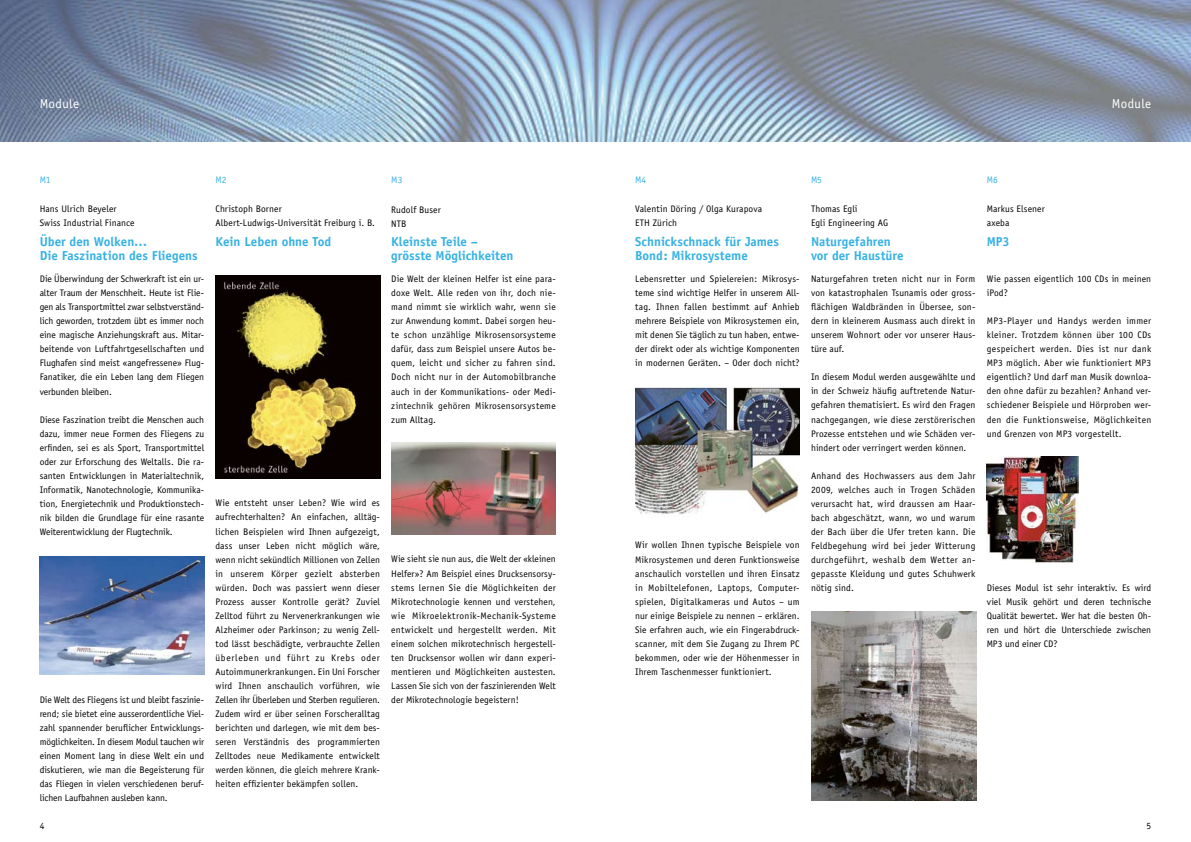
<style>
.page{position:relative;width:1191px;height:842px;background:#fff}
.page>*{position:absolute;margin:0;border:0;box-sizing:border-box;transform-origin:0 0}
.t1{font:700 13px/14px "Officina Sans";color:#36b1e3}
.t2{font:13px "Officina Sans";letter-spacing:.025em;color:#fff}
.t3{font:9.5px/14px "Officina Sans";letter-spacing:.01em;color:#000;text-align:justify}
.t4{font:9.5px "Officina Sans";letter-spacing:-.01em;color:#36b1e3}
</style>
<div class="page">
<img style="left:0;top:0;width:1191px;height:142px">
<img style="left:40px;top:557px;width:164px;height:117px">
<img style="left:215px;top:276px;width:165px;height:203px">
<img style="left:391px;top:442px;width:165px;height:92px">
<img style="left:635px;top:386px;width:164px;height:128px">
<img style="left:811px;top:612px;width:165px;height:188px">
<img style="left:986px;top:457px;width:92px;height:105px">
<h1 class="t2" style="left:40px;top:96px;width:41px">Module</h1>
<p class="t4" style="left:40px;top:174px;width:12px">M1</p>
<p class="t4" style="left:215px;top:174px;width:13px">M2</p>
<p class="t4" style="left:391px;top:174px;width:13px">M3</p>
<p class="t3" style="left:391px;top:202px;width:51px">Rudolf Buser<br>NTB</p>
<h1 class="t1" style="left:391px;top:235px;width:124px">Kleinste Teile – grösste Möglichkeiten</h1>
<p class="t3" style="left:391px;top:272px;width:166px">Die Welt der kleinen Helfer ist eine para&shy;doxe Welt. Alle reden von ihr, doch nie&shy;mand nimmt sie wirklich wahr, wenn sie zur Anwendung kommt. Dabei sorgen heu&shy;te schon unzählige Mikrosensorsysteme dafür, dass zum Beispiel unsere Autos be&shy;quem, leicht und sicher zu fahren sind.<br>Doch nicht nur in der Automobilbranche auch in der Kommunikations- oder Medi&shy;zintechnik gehören Mikrosensorsysteme zum Alltag.</p>
<p class="t3" style="left:40px;top:202px;width:96px">Hans Ulrich Beyeler<br>Swiss Industrial Finance</p>
<h1 class="t1" style="left:40px;top:235px;width:159px">Über den Wolken…<br>Die Faszination des Fliegens</h1>
<p class="t3" style="left:40px;top:272px;width:166px">Die Überwindung der Schwerkraft ist ein ur&shy;alter Traum der Menschheit. Heute ist Flie&shy;gen als Transportmittel zwar selbstverständ&shy;lich geworden, trotzdem übt es immer noch eine magische Anziehungskraft aus. Mitar&shy;beitende von Luftfahrtgesellschaften und Flughafen sind meist «angefressene» Flug-Fanatiker, die ein Leben lang dem Fliegen verbunden bleiben.</p>
<p class="t3" style="left:40px;top:412px;width:166px">Diese Faszination treibt die Menschen auch dazu, immer neue Formen des Fliegens zu erfinden, sei es als Sport, Transportmittel oder zur Erforschung des Weltalls. Die ra&shy;santen Entwicklungen in Materialtechnik, Informatik, Nanotechnologie, Kommunika&shy;tion, Energietechnik und Produktionstech&shy;nik bilden die Grundlage für eine rasante Weiterentwicklung der Flugtechnik.</p>
<p class="t3" style="left:215px;top:202px;width:161px">Christoph Borner<br>Albert-Ludwigs-Universität Freiburg i. B.</p>
<h1 class="t1" style="left:215px;top:235px;width:117px">Kein Leben ohne Tod</h1>
<p class="t3" style="left:215px;top:496px;width:166px">Wie entsteht unser Leben? Wie wird es aufrechterhalten? An einfachen, alltäg&shy;lichen Beispielen wird Ihnen aufgezeigt, dass unser Leben nicht möglich wäre, wenn nicht sekündlich Millionen von Zellen in unserem Körper gezielt absterben würden. Doch was passiert wenn dieser Prozess ausser Kontrolle gerät? Zuviel Zelltod führt zu Nervenerkrankungen wie Alzheimer oder Parkinson; zu wenig Zell&shy;tod lässt beschädigte, verbrauchte Zellen überleben und führt zu Krebs oder Autoimmunerkrankungen. Ein Uni Forscher wird Ihnen anschaulich vorführen, wie Zellen ihr Überleben und Sterben regulieren.<br>Zudem wird er über seinen Forscheralltag berichten und darlegen, wie mit dem bes&shy;seren Verständnis des programmierten Zelltodes neue Medikamente entwickelt werden können, die gleich mehrere Krank&shy;heiten effizienter bekämpfen sollen.</p>
<p class="t3" style="left:391px;top:552px;width:166px">Wie sieht sie nun aus, die Welt der «kleinen Helfer»? Am Beispiel eines Drucksensorsy&shy;stems lernen Sie die Möglichkeiten der Mikrotechnologie kennen und verstehen, wie Mikroelektronik-Mechanik-Systeme entwickelt und hergestellt werden. Mit einem solchen mikrotechnisch hergestell&shy;ten Drucksensor wollen wir dann experi&shy;mentieren und Möglichkeiten austesten.<br>Lassen Sie sich von der faszinierenden Welt der Mikrotechnologie begeistern!</p>
<p class="t3" style="left:40px;top:692px;width:166px">Die Welt des Fliegens ist und bleibt faszinie&shy;rend; sie bietet eine ausserordentliche Viel&shy;zahl spannender beruflicher Entwicklungs&shy;möglichkeiten. In diesem Modul tauchen wir einen Moment lang in diese Welt ein und diskutieren, wie man die Begeisterung für das Fliegen in vielen verschiedenen beruf&shy;lichen Laufbahnen ausleben kann.</p>
<p class="t4" style="left:635px;top:174px;width:13px">M4</p>
<p class="t4" style="left:811px;top:174px;width:13px">M5</p>
<p class="t4" style="left:986px;top:174px;width:13px">M6</p>
<h1 class="t2" style="left:1112px;top:96px;width:41px">Module</h1>
<p class="t3" style="left:635px;top:202px;width:128px">Valentin Döring / Olga Kurapova<br>ETH Zürich</p>
<h1 class="t1" style="left:635px;top:235px;width:145px">Schnickschnack für James<br>Bond: Mikrosysteme</h1>
<p class="t3" style="left:635px;top:272px;width:166px">Lebensretter und Spielereien: Mikrosys&shy;teme sind wichtige Helfer in unserem All&shy;tag. Ihnen fallen bestimmt auf Anhieb mehrere Beispiele von Mikrosystemen ein, mit denen Sie täglich zu tun haben, entwe&shy;der direkt oder als wichtige Komponenten in modernen Geräten. – Oder doch nicht?</p>
<p class="t3" style="left:635px;top:538px;width:166px">Wir wollen Ihnen typische Beispiele von Mikrosystemen und deren Funktionsweise anschaulich vorstellen und ihren Einsatz in Mobiltelefonen, Laptops, Computer&shy;spielen, Digitalkameras und Autos – um nur einige Beispiele zu nennen – erklären.<br>Sie erfahren auch, wie ein Fingerabdruck&shy;scanner, mit dem Sie Zugang zu Ihrem PC bekommen, oder wie der Höhenmesser in Ihrem Taschenmesser funktioniert.</p>
<p class="t3" style="left:811px;top:202px;width:79px">Thomas Egli<br>Egli Engineering AG</p>
<h1 class="t1" style="left:811px;top:235px;width:94px">Naturgefahren vor der Haustüre</h1>
<p class="t3" style="left:811px;top:272px;width:166px">Naturgefahren treten nicht nur in Form von katastrophalen Tsunamis oder gross&shy;flächigen Waldbränden in Übersee, son&shy;dern in kleinerem Ausmass auch direkt in unserem Wohnort oder vor unserer Haus&shy;türe auf.</p>
<p class="t3" style="left:811px;top:370px;width:166px">In diesem Modul werden ausgewählte und in der Schweiz häufig auftretende Natur&shy;gefahren thematisiert. Es wird den Fragen nachgegangen, wie diese zerstörerischen Prozesse entstehen und wie Schäden ver&shy;hindert oder verringert werden können.</p>
<p class="t3" style="left:811px;top:468px;width:166px">Anhand des Hochwassers aus dem Jahr 2009, welches auch in Trogen Schäden verursacht hat, wird draussen am Haar&shy;bach abgeschätzt, wann, wo und warum der Bach über die Ufer treten kann. Die Feldbegehung wird bei jeder Witterung durchgeführt, weshalb dem Wetter an&shy;gepasste Kleidung und gutes Schuhwerk nötig sind.</p>
<p class="t3" style="left:986px;top:202px;width:59px">Markus Elsener axeba</p>
<h1 class="t1" style="left:986px;top:235px;width:24px">MP3</h1>
<p class="t3" style="left:986px;top:272px;width:166px">Wie passen eigentlich 100 CDs in meinen iPod?</p>
<p class="t3" style="left:986px;top:314px;width:166px">MP3-Player und Handys werden immer kleiner. Trotzdem können über 100 CDs gespeichert werden. Dies ist nur dank MP3 möglich. Aber wie funktioniert MP3 eigentlich? Und darf man Musik downloa&shy;den ohne dafür zu bezahlen? Anhand ver&shy;schiedener Beispiele und Hörproben wer&shy;den die Funktionsweise, Möglichkeiten und Grenzen von MP3 vorgestellt.</p>
<p class="t3" style="left:986px;top:580px;width:166px">Dieses Modul ist sehr interaktiv. Es wird viel Musik gehört und deren technische Qualität bewertet. Wer hat die besten Oh&shy;ren und hört die Unterschiede zwischen MP3 und einer CD?</p>
<p class="t3" style="left:40px;top:818px;width:6px">4</p>
<p class="t3" style="left:1146px;top:818px;width:6px">5</p>
</div>
